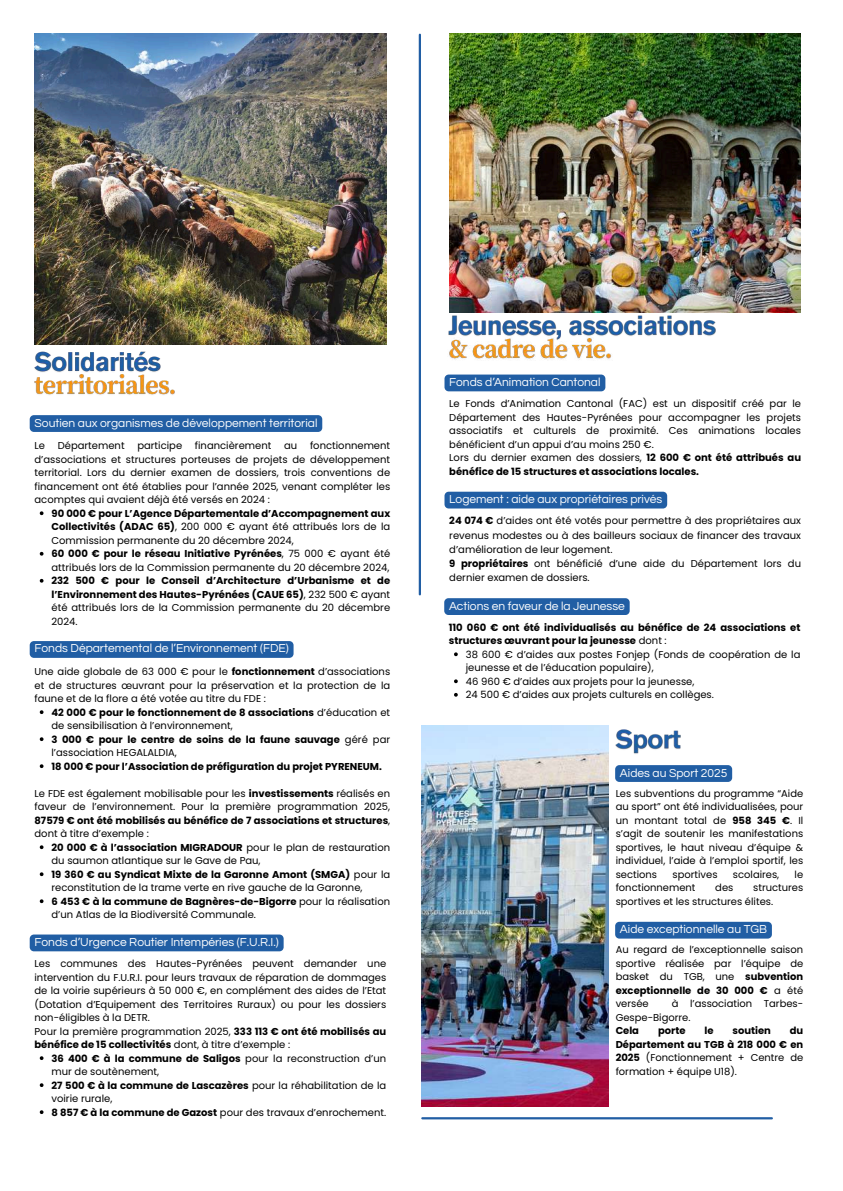
<style>
.page{position:relative;width:843px;height:1191px;background:#fff}
.page>*{position:absolute;margin:0;border:0;box-sizing:border-box;transform-origin:0 0}
.t1{font:12px "Questrial";color:#fff}
.t2{font:10px/13.5px "Poppins";color:#000}
.t3{font:700 10px/13.5px "Poppins";color:#000}
.t4{font:9.9px/13.5px "Poppins";color:#000;text-align:justify}
.t5{font:700 9.9px "Poppins";color:#000}
.s1{font-weight:700}
.s2{font-weight:400}
</style>
<div class="page">
<img style="left:449px;top:34px;width:351px;height:279px">
<hr style="left:418px;top:35px;width:3px;height:559px;background:#215ea4">
<img style="left:34px;top:34px;width:352px;height:310px">
<img style="left:421px;top:725px;width:187px;height:381px">
<div style="left:444px;top:374px;width:161px;height:17px;background:#215ea4;border-radius:4px"></div>
<img style="left:448px;top:315px;width:268px;height:21px">
<img style="left:448px;top:334px;width:165px;height:26px">
<div style="left:444px;top:491px;width:223px;height:17px;background:#215ea4"></div>
<img style="left:34px;top:351px;width:127px;height:19px">
<img style="left:34px;top:370px;width:141px;height:25px">
<svg style="left:30px;top:415px;width:292px;height:17px;background:#2360a5"></svg>
<svg style="left:40px;top:511px;width:3px;height:4px"></svg>
<div style="left:30px;top:641px;width:263px;height:16px;background:#215ea4"></div>
<svg style="left:40px;top:710px;width:3px;height:4px"></svg>
<svg style="left:40px;top:737px;width:3px;height:4px"></svg>
<svg style="left:40px;top:764px;width:3px;height:4px"></svg>
<svg style="left:40px;top:845px;width:3px;height:4px"></svg>
<svg style="left:40px;top:872px;width:3px;height:4px"></svg>
<svg style="left:40px;top:899px;width:3px;height:4px"></svg>
<div style="left:30px;top:934px;width:253px;height:17px;background:#215ea4"></div>
<div style="left:444px;top:598px;width:185px;height:17px;background:#215ea4;border-radius:4px"></div>
<svg style="left:454px;top:652px;width:3px;height:4px"></svg>
<svg style="left:454px;top:679px;width:3px;height:4px"></svg>
<img style="left:615px;top:729px;width:66px;height:25px">
<div style="left:615px;top:765px;width:117px;height:16px;background:#215ea4;border-radius:4px"></div>
<div style="left:615px;top:921px;width:156px;height:17px;background:#215ea4;border-radius:4px"></div>
<hr style="left:422px;top:1116px;width:349px;height:3px;background:#215ea4">
<p class="t1" style="left:34px;top:416px;width:284px">Soutien aux organismes de développement territorial</p>
<p class="t2" style="left:34px;top:439px;width:12px">Le</p>
<p class="t2" style="left:58px;top:439px;width:68px">Département</p>
<p class="t2" style="left:137px;top:439px;width:46px">participe</p>
<p class="t2" style="left:195px;top:439px;width:78px">financièrement</p>
<p class="t2" style="left:284px;top:439px;width:15px">au</p>
<p class="t2" style="left:34px;top:439px;width:357px;text-align:justify;text-indent:275px">fonctionnement d’associations et structures porteuses de projets de développement territorial. Lors du dernier examen de dossiers, trois conventions de financement ont été établies pour l’année 2025, venant compléter les acomptes qui avaient déjà été versés en 2024 :</p>
<p class="t2" style="left:51px;top:506px;width:340px"><span class="s1">90 000 € pour L’Agence Départementale d’Accompagnement aux Collectivités (ADAC 65)</span>, 200 000 € ayant été attribués lors de la Commission permanente du 20 décembre 2024,<br><span class="s1">60 000 € pour le réseau Initiative Pyrénées</span>, 75 000 € ayant été attribués lors de la Commission permanente du 20 décembre 2024,</p>
<p class="t3" style="left:51px;top:574px;width:340px;text-align:justify">232 500 € pour le Conseil d’Architecture d’Urbanisme et de l’Environnement des Hautes-Pyrénées (CAUE 65)<span class="s2">, 232 500 € ayant été attribués lors de la Commission permanente du 20 décembre 2024.</span></p>
<p class="t1" style="left:34px;top:642px;width:256px">Fonds Départemental de l’Environnement (FDE)</p>
<p class="t2" style="left:34px;top:664px;width:357px;text-align:justify">Une aide globale de 63 000 € pour le <span class="s1">fonctionnement</span> d’associations et de structures œuvrant pour la préservation et la protection de la faune et de la flore a été votée au titre du FDE :</p>
<p class="t3" style="left:51px;top:705px;width:340px">42 000 € pour le fonctionnement de 8 associations <span class="s2">d’éducation et de sensibilisation à l’environnement,<br></span>3 000 € pour le centre de soins de la faune sauvage <span class="s2">géré par l’association HEGALALDIA,</span></p>
<p class="t3" style="left:51px;top:759px;width:332px">18 000 € pour l’Association de préfiguration du projet PYRENEUM.</p>
<p class="t2" style="left:34px;top:786px;width:357px;text-align:justify">Le FDE est également mobilisable pour les <span class="s1">investissements</span> réalisés en faveur de l’environnement. Pour la première programmation 2025, <span class="s1">87579 € ont été mobilisés au bénéfice de 7 associations et structures</span>, dont à titre d’exemple :</p>
<p class="t2" style="left:51px;top:840px;width:340px"><span class="s1">20 000 € à l’association MIGRADOUR</span> pour le plan de restauration du saumon atlantique sur le Gave de Pau,<br><span class="s1">19 360 € au Syndicat Mixte de la Garonne Amont (SMGA)</span> pour la reconstitution de la trame verte en rive gauche de la Garonne,<br><span class="s1">6 453 € à la commune de Bagnères-de-Bigorre</span> pour la réalisation d’un Atlas de la Biodiversité Communale.</p>
<p class="t1" style="left:34px;top:936px;width:246px">Fonds d’Urgence Routier Intempéries (F.U.R.I.)</p>
<p class="t2" style="left:34px;top:956px;width:353px">Les communes des Hautes-Pyrénées peuvent demander une intervention du F.U.R.I. pour leurs travaux de réparation de dommages de la voirie supérieurs à 50 000 €, en complément des aides de l’Etat (Dotation d’Equipement des Territoires Ruraux) ou pour les dossiers non-éligibles à la DETR.<br>Pour la première programmation 2025, <span class="s1">333 113 € ont été mobilisés au bénéfice de 15 collectivités</span> dont, à titre d’exemple :</p>
<p class="t2" style="left:51px;top:1051px;width:336px"><span class="s1">36 400 € à la commune de Saligos</span> pour la reconstruction d’un mur de soutènement,<br><span class="s1">27 500 € à la commune de Lascazères</span> pour la réhabilitation de la voirie rurale,<br><span class="s1">8 857 € à la commune de Gazost</span> pour des travaux d’enrochement.</p>
<p class="t1" style="left:449px;top:376px;width:153px">Fonds d’Animation Cantonal</p>
<p class="t2" style="left:449px;top:397px;width:353px">Le Fonds d’Animation Cantonal (FAC) est un dispositif créé par le Département des Hautes-Pyrénées pour accompagner les projets associatifs et culturels de proximité. Ces animations locales bénéficient d’un appui d’au moins 250 €.<br>Lors du dernier examen des dossiers, <span class="s1">12 600 € ont été attribués au bénéfice de 15 structures et associations locales.</span></p>
<p class="t1" style="left:449px;top:493px;width:214px">Logement : aide aux propriétaires privés</p>
<p class="t2" style="left:449px;top:514px;width:353px;line-height:14.2px"><span class="s1">24 074 €</span> d’aides ont été votés pour permettre à des propriétaires aux revenus modestes ou à des bailleurs sociaux de financer des travaux d’amélioration de leur logement.<br><span class="s1">9 propriétaires</span> ont bénéficié d’une aide du Département lors du dernier examen de dossiers.</p>
<p class="t1" style="left:449px;top:599px;width:177px">Actions en faveur de la Jeunesse</p>
<p class="t3" style="left:448px;top:620px;width:353px">110 060 € ont été individualisés au bénéfice de 24 associations et structures œuvrant pour la jeunesse <span class="s2">dont :</span></p>
<p class="t2" style="left:465px;top:647px;width:336px">38 600 € d’aides aux postes Fonjep (Fonds de coopération de la jeunesse et de l’éducation populaire),<br>46 960 € d’aides aux projets pour la jeunesse,<br>24 500 € d’aides aux projets culturels en collèges.</p>
<p class="t1" style="left:619px;top:766px;width:109px">Aides au Sport 2025</p>
<p class="t4" style="left:615px;top:786px;width:189px">Les subventions du programme “Aide au sport” ont été individualisées, pour un montant total de <span class="s1">958 345 €</span>. Il s’agit de soutenir les manifestations sportives, le haut niveau d’équipe &amp; individuel, l’aide à l’emploi sportif, les sections</p>
<p class="t4" style="left:672px;top:867px;width:47px">sportives</p>
<p class="t4" style="left:732px;top:867px;width:48px">scolaires,</p>
<p class="t4" style="left:794px;top:867px;width:10px">le</p>
<p class="t4" style="left:615px;top:880px;width:81px">fonctionnement</p>
<p class="t4" style="left:715px;top:880px;width:20px">des</p>
<p class="t4" style="left:615px;top:880px;width:189px;text-indent:137px">structures sportives et les structures élites.</p>
<p class="t1" style="left:619px;top:923px;width:149px">Aide exceptionnelle au TGB</p>
<p class="t4" style="left:615px;top:942px;width:189px">Au regard de l’exceptionnelle saison sportive réalisée par l’équipe de basket du TGB, une <span class="s1">subvention exceptionnelle de 30 000 €</span> a été versée</p>
<p class="t4" style="left:615px;top:996px;width:189px;text-indent:56px">à l’association Tarbes-<br>Gespe-Bigorre.</p>
<p class="t5" style="left:615px;top:1023px;width:25px">Cela</p>
<p class="t5" style="left:657px;top:1023px;width:29px">porte</p>
<p class="t5" style="left:704px;top:1023px;width:11px">le</p>
<p class="t5" style="left:732px;top:1023px;width:40px">soutien</p>
<p class="t4" style="left:615px;top:1023px;width:189px;text-indent:174px"><span class="s1">du Département au TGB à 218 000 € en 2025</span> (Fonctionnement + Centre de formation + équipe U18).</p>
</div>
